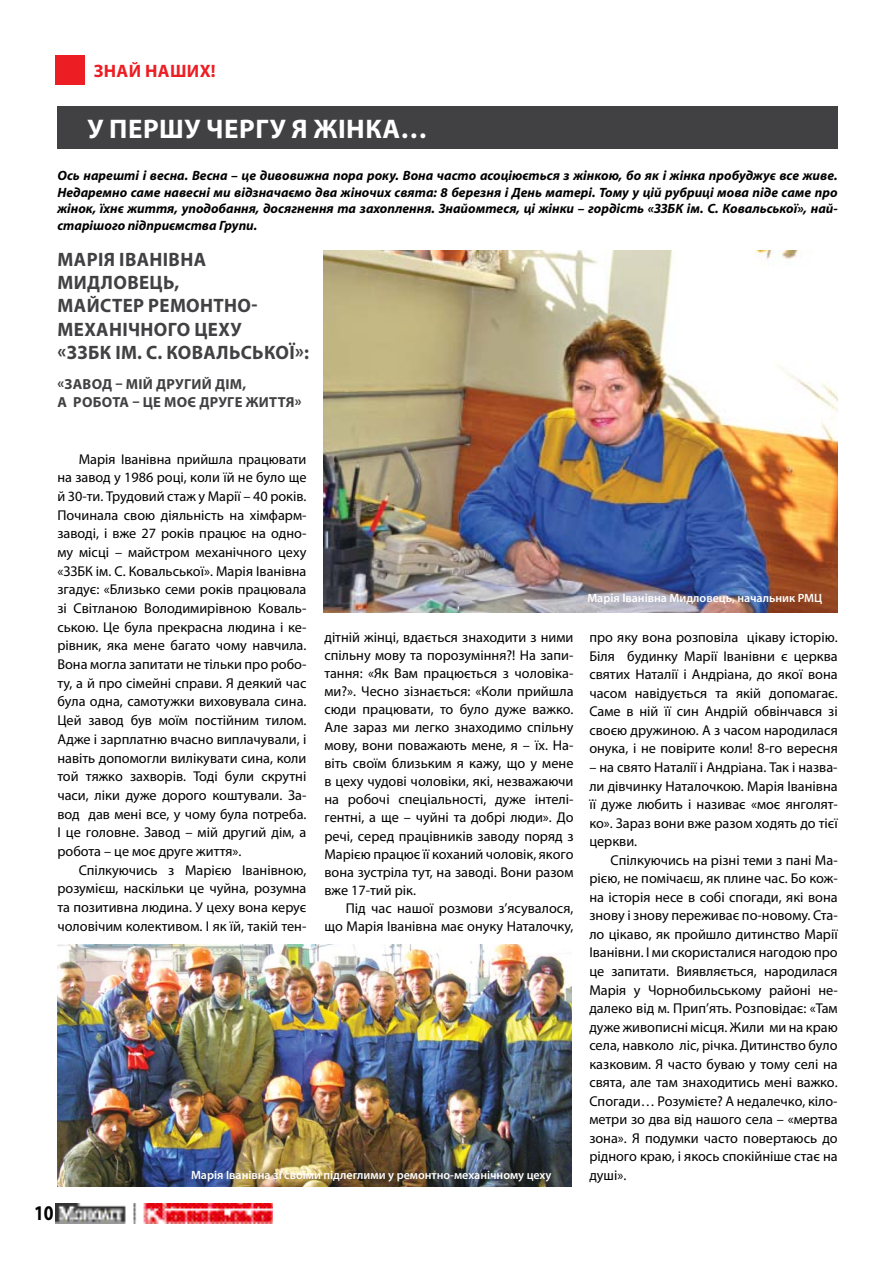
<style>
.page{position:relative;width:893px;height:1263px;background:#fff}
.page>*{position:absolute;margin:0;border:0;box-sizing:border-box;transform-origin:0 0}
.t1{font:700 27px "Myriad Pro";letter-spacing:.02em;color:#fff}
.t2{font:700 21px "Myriad Pro";color:#000;scale:.84 1}
.t3{font:700 19.5px/23.2px "Myriad Pro";letter-spacing:.02em;color:#414042}
.t4{font:700 18px "Myriad Pro";letter-spacing:.02em;color:#ed1d24}
.t5{font:700 14.55px/17.5px "Myriad Pro";letter-spacing:.02em;color:#414042}
.t6{font:14.25px/18.6px "Myriad Pro";color:#000;text-align:justify}
.t7{font:italic 700 13.5px/16.5px "Myriad Pro";color:#000;text-align:justify}
.t8{font:600 12px "Myriad Pro";color:#fff}
</style>
<div class="page">
<div style="left:55px;top:55px;width:30px;height:30px;background:#ed1d24"></div>
<img style="left:55px;top:1204px;width:217px;height:19px">
<img style="left:324px;top:251px;width:514px;height:361px">
<img style="left:57px;top:944px;width:514px;height:242px">
<div style="left:57px;top:106px;width:781px;height:43px;background:#414042"></div>
<p class="t4" style="left:94px;top:59px;width:124px">Знай наших!</p>
<h1 class="t1" style="left:87px;top:111px;width:342px">У першу чергу я жінка…</h1>
<p class="t7" style="left:57px;top:167px;width:782px">Ось нарешті і весна. Весна – це дивовижна пора року. Вона часто асоціюється з жінкою, бо як і жінка пробуджує все живе.<br>Недаремно саме навесні ми відзначаємо два жіночих свята: 8 березня і День матері. Тому у цій рубриці мова піде саме про жінок, їхнє життя, уподобання, досягнення та захоплення. Знайомтеся, ці жінки – гордість «ЗЗБК ім. С. Ковальської», най&shy;старішого підприємства Групи.</p>
<h3 class="t3" style="left:58px;top:247px;width:253px">Марія Іванівна<br>Мидловець,<br>майстер ремонтно&shy;механічного цеху<br>«ЗЗБК ім. С. Ковальської»:</h3>
<p class="t5" style="left:58px;top:375px;width:246px">«Завод – мій другий дім,<br>а робота – це моє друге життя»</p>
<p class="t6" style="left:57px;top:449px;width:251px;text-indent:21px">Марія Іванівна прийшла працювати на завод у 1986 році, коли їй не було ще й 30-ти. Трудовий стаж у Марії – 40 років.<br>Починала свою діяльність на хімфарм&shy;заводі, і вже 27 років працює на одно&shy;му місці – майстром механічного цеху «ЗЗБК ім. С. Ковальської». Марія Іванівна згадує: «Близько семи років працювала зі Світланою Володимирівною Коваль&shy;ською. Це була прекрасна людина і ке&shy;рівник, яка мене багато чому навчила.<br>Вона могла запитати не тільки про робо&shy;ту, а й про сімейні справи. Я деякий час була одна, самотужки виховувала сина.<br>Цей завод був моїм постійним тилом.<br>Адже і зарплатню вчасно виплачували, і навіть допомогли вилікувати сина, коли той тяжко захворів. Тоді були скрутні часи, ліки дуже дорого коштували. За&shy;вод дав мені все, у чому була потреба.<br>І це головне. Завод – мій другий дім, а робота – це моє друге життя».</p>
<p class="t6" style="left:57px;top:860px;width:251px;text-indent:21px">Спілкуючись з Марією Іванівною, розумієш, наскільки це чуйна, розумна та позитивна людина. У цеху вона керує чоловічим колективом. І як їй, такій тен-</p>
<p class="t6" style="left:324px;top:628px;width:251px;line-height:18px">дітній жінці, вдається знаходити з ними спільну мову та порозуміння?! На запи&shy;тання: «Як Вам працюється з чоловіка&shy;ми?». Чесно зізнається: «Коли прийшла сюди працювати, то було дуже важко.<br>Але зараз ми легко знаходимо спільну мову, вони поважають мене, я – їх. На&shy;віть своїм близьким я кажу, що у мене в цеху чудові чоловіки, які, незважаючи на робочі спеціальності, дуже інтелі&shy;гентні, а ще – чуйні та добрі люди». До речі, серед працівників заводу поряд з Марією працює її коханий чоловік, якого вона зустріла тут, на заводі. Вони разом вже 17-тий рік.</p>
<p class="t6" style="left:324px;top:898px;width:251px;line-height:18px;text-align:right">Під час нашої розмови з’ясувалося, що Марія Іванівна має онуку Наталочку,</p>
<h2 class="t2" style="left:34px;top:1200px;width:25px">10</h2>
<p class="t8" style="left:191px;top:1168px;width:362px">Марія Іванівна зі своїми підлеглими у ремонтно-механічному цеху</p>
<p class="t8" style="left:587px;top:590px;width:236px">Марія Іванівна Мидловець, начальник РМЦ</p>
<p class="t6" style="left:589px;top:628px;width:250px">про яку вона розповіла цікаву історію.<br>Біля будинку Марії Іванівни є церква святих Наталії і Андріана, до якої вона часом навідується та якій допомагає.<br>Саме в ній її син Андрій обвінчався зі своєю дружиною. А з часом народилася онука, і не повірите коли! 8-го вересня</p>
<p class="t6" style="left:589px;top:758px;width:250px">– на свято Наталії і Андріана. Так і назва&shy;ли дівчинку Наталочкою. Марія Іванівна її дуже любить і називає «моє янголят&shy;ко». Зараз вони вже разом ходять до тієї церкви.</p>
<p class="t6" style="left:589px;top:850px;width:250px;text-indent:21px">Спілкуючись на різні теми з пані Ма&shy;рією, не помічаєш, як плине час. Бо кож&shy;на історія несе в собі спогади, які вона знову і знову переживає по-новому. Ста&shy;ло цікаво, як пройшло дитинство Марії Іванівни. І ми скористалися нагодою про це запитати. Виявляється, народилася Марія у Чорнобильському районі не&shy;далеко від м. Прип’ять. Розповідає: «Там дуже живописні місця. Жили ми на краю села, навколо ліс, річка. Дитинство було казковим. Я часто буваю у тому селі на свята, але там знаходитись мені важко.<br>Спогади… Розумієте? А недалечко, кіло&shy;метри зо два від нашого села – «мертва зона». Я подумки часто повертаюсь до рідного краю, і якось спокійніше стає на душі».</p>
</div>
